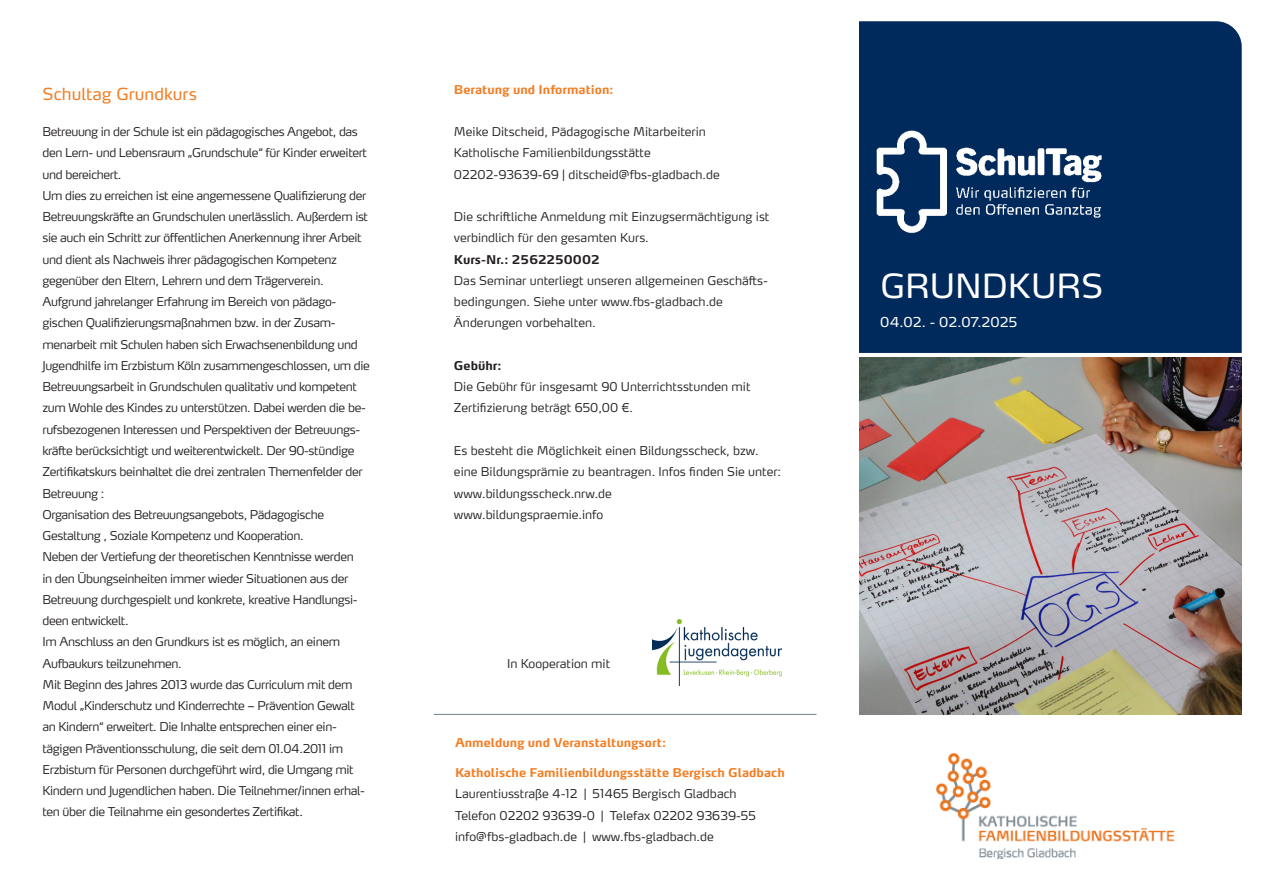
<style>
.page{position:relative;width:1263px;height:893px;background:#fff}
.page>*{position:absolute;margin:0;border:0;box-sizing:border-box;transform-origin:0 0}
._01_Titel_Head{font:33px "Max OT";color:#fff}
._02_Headline_2_Ordnung{font:16.5px "Max OT";color:#f47d23}
._01_Titel_Subhead{font:13.5px "Max OT";letter-spacing:.01em;color:#fff}
._03_Grundtext{font:300 12px/21.3px "Max OT";letter-spacing:-.03em;color:#231f20}
._03_Grundtext-2{font:300 12px/21.3px "Max OT";color:#231f20}
._03_Grundtext_o_Raster{font:300 12px "Max OT";color:#231f20}
._03_Grundtext_o_Raster-2{font:700 12px "Max OT";color:#f47d23}
._03_Grundtext-3{font:700 12px "Max OT";color:#231f20}
._03_Grundtext-4{font:700 12px "Max OT";color:#f47d23}
</style>
<div class="page">
<img style="left:652px;top:619px;width:130px;height:66px">
<hr style="left:434px;top:714px;width:382px;height:1px;background:#727f8a">
<div style="left:859px;top:21px;width:383px;height:332px;background:#002a5b"></div>
<img style="left:859px;top:357px;width:383px;height:357px">
<img style="left:859px;top:105px;width:280px;height:154px">
<img style="left:936px;top:753px;width:239px;height:106px">
<p class="_02_Headline_2_Ordnung" style="left:43px;top:83px;width:156px">Schultag Grundkurs</p>
<p class="_03_Grundtext" style="left:43px;top:121px;width:326px">Betreuung in der Schule ist ein pädagogisches Angebot, das den Lern- und Lebensraum „Grundschule“ für Kinder erweitert und bereichert.</p>
<p class="_03_Grundtext" style="left:43px;top:185px;width:327px">Um dies zu erreichen ist eine angemessene Qualifizierung der Betreuungskräfte an Grundschulen unerlässlich. Außerdem ist sie auch ein Schritt zur öffentlichen Anerkennung ihrer Arbeit und dient als Nachweis ihrer pädagogischen Kompetenz gegenüber den Eltern, Lehrern und dem Trägerverein.</p>
<p class="_03_Grundtext" style="left:43px;top:291px;width:329px">Aufgrund jahrelanger Erfahrung im Bereich von pädago&shy;gischen Qualifizierungsmaßnahmen bzw. in der Zusam&shy;menarbeit mit Schulen haben sich Erwachsenenbildung und Jugendhilfe im Erzbistum Köln zusammengeschlossen, um die Betreuungsarbeit in Grundschulen qualitativ und kompetent zum Wohle des Kindes zu unterstützen. Dabei werden die be&shy;rufsbezogenen Interessen und Perspektiven der Betreuungs&shy;kräfte berücksichtigt und weiterentwickelt. Der 90-stündige Zertifikatskurs beinhaltet die drei zentralen Themenfelder der Betreuung :</p>
<p class="_03_Grundtext" style="left:43px;top:504px;width:283px">Organisation des Betreuungsangebots, Pädagogische<br>Gestaltung , Soziale Kompetenz und Kooperation.</p>
<p class="_03_Grundtext" style="left:43px;top:546px;width:317px">Neben der Vertiefung der theoretischen Kenntnisse werden in den Übungseinheiten immer wieder Situationen aus der Betreuung durchgespielt und konkrete, kreative Handlungsi&shy;deen entwickelt.</p>
<p class="_03_Grundtext" style="left:43px;top:631px;width:299px">Im Anschluss an den Grundkurs ist es möglich, an einem<br>Aufbaukurs teilzunehmen.</p>
<p class="_03_Grundtext" style="left:43px;top:674px;width:324px">Mit Beginn des Jahres 2013 wurde das Curriculum mit dem Modul „Kinderschutz und Kinderrechte – Prävention Gewalt an Kindern“ erweitert. Die Inhalte entsprechen einer ein&shy;tägigen Präventionsschulung, die seit dem 01.04.2011 im Erzbistum für Personen durchgeführt wird, die Umgang mit Kindern und Jugendlichen haben. Die Teilnehmer/innen erhal&shy;ten über die Teilnahme ein gesondertes Zertifikat.</p>
<p class="_03_Grundtext-4" style="left:454px;top:81px;width:161px">Beratung und Information:</p>
<p class="_03_Grundtext-2" style="left:454px;top:121px;width:253px">Meike Ditscheid, Pädagogische Mitarbeiterin</p>
<p class="_03_Grundtext-2" style="left:454px;top:142px;width:198px">Katholische Familienbildungsstätte</p>
<p class="_03_Grundtext-2" style="left:454px;top:163px;width:267px">02202-93639-69 | ditscheid@fbs-gladbach.de</p>
<p class="_03_Grundtext-2" style="left:454px;top:206px;width:317px">Die schriftliche Anmeldung mit Einzugsermächtigung ist verbindlich für den gesamten Kurs.</p>
<p class="_03_Grundtext-3" style="left:454px;top:251px;width:147px">Kurs-Nr.: 2562250002</p>
<p class="_03_Grundtext-2" style="left:454px;top:270px;width:315px">Das Seminar unterliegt unseren allgemeinen Geschäfts&shy;bedingungen. Siehe unter www.fbs-gladbach.de</p>
<p class="_03_Grundtext-2" style="left:454px;top:312px;width:143px">Änderungen vorbehalten.</p>
<p class="_03_Grundtext-3" style="left:454px;top:358px;width:49px">Gebühr:</p>
<p class="_03_Grundtext-2" style="left:454px;top:376px;width:298px">Die Gebühr für insgesamt 90 Unterrichtsstunden mit</p>
<p class="_03_Grundtext-2" style="left:454px;top:397px;width:181px">Zertifizierung beträgt 650,00 €.</p>
<p class="_03_Grundtext-2" style="left:454px;top:440px;width:329px">Es besteht die Möglichkeit einen Bildungsscheck, bzw. eine Bildungsprämie zu beantragen. Infos finden Sie unter:</p>
<p class="_03_Grundtext-2" style="left:454px;top:482px;width:159px">www.bildungsscheck.nrw.de</p>
<p class="_03_Grundtext-2" style="left:454px;top:504px;width:151px">www.bildungspraemie.info</p>
<p class="_03_Grundtext-2" style="left:507px;top:652px;width:105px">In Kooperation mit</p>
<p class="_03_Grundtext_o_Raster-2" style="left:455px;top:734px;width:213px">Anmeldung und Veranstaltungsort:</p>
<p class="_03_Grundtext_o_Raster-2" style="left:455px;top:765px;width:331px">Katholische Familienbildungsstätte Bergisch Gladbach</p>
<p class="_03_Grundtext_o_Raster" style="left:455px;top:786px;width:283px">Laurentiusstraße 4-12 | 51465 Bergisch Gladbach</p>
<p class="_03_Grundtext_o_Raster" style="left:455px;top:807px;width:302px">Telefon 02202 93639-0 | Telefax 02202 93639-55</p>
<p class="_03_Grundtext-2" style="left:455px;top:826px;width:260px">info@fbs-gladbach.de | www.fbs-gladbach.de</p>
<p class="_01_Titel_Head" style="left:880px;top:264px;width:225px">GRUNDKURS</p>
<p class="_01_Titel_Subhead" style="left:880px;top:314px;width:139px">04.02. - 02.07.2025</p>
</div>
